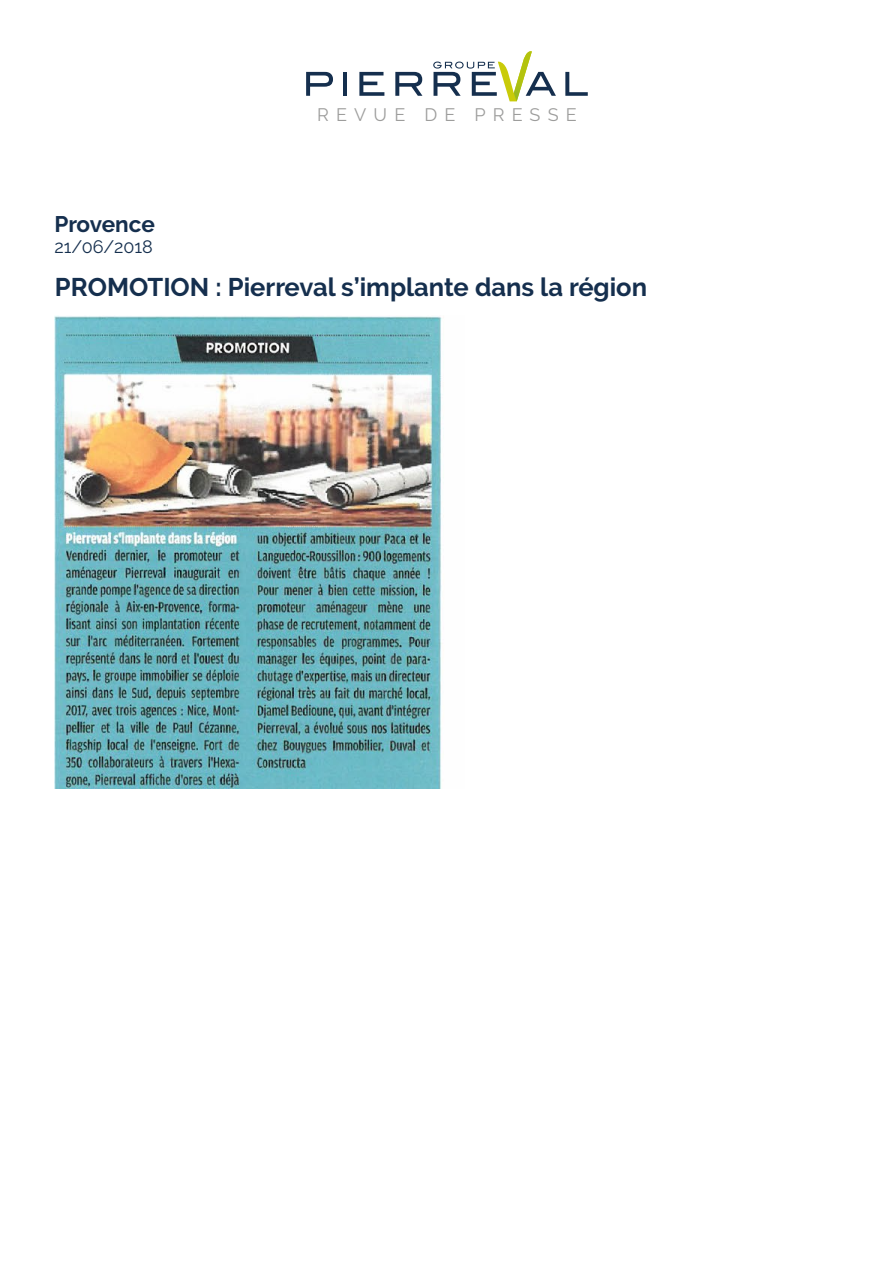
<style>
.page{position:relative;width:893px;height:1263px;background:#fff}
.page>*{position:absolute;margin:0;border:0;box-sizing:border-box;transform-origin:0 0}
.t1{font:700 25.5px "Raleway";color:#152f4e}
.t2{font:700 22.5px "Raleway";letter-spacing:-.005em;color:#152f4e}
.t3{font:18px "Raleway";letter-spacing:.4em;color:#9d9d9c}
.t4{font:18px "Raleway";color:#152f4e}
</style>
<div class="page">
<svg style="left:306px;top:72px;width:27px;height:24px"></svg>
<svg style="left:343px;top:72px;width:3px;height:24px"></svg>
<svg style="left:359px;top:72px;width:25px;height:24px"></svg>
<svg style="left:395px;top:72px;width:27px;height:24px"></svg>
<svg style="left:565px;top:72px;width:23px;height:24px"></svg>
<svg style="left:433px;top:51px;width:123px;height:50px"></svg>
<img style="left:55px;top:315px;width:387px;height:473px">
<p class="t2" style="left:54px;top:211px;width:102px">Provence</p>
<p class="t4" style="left:54px;top:236px;width:100px">21/06/2018</p>
<p class="t3" style="left:317px;top:104px;width:261px">REVUE DE PRESSE</p>
<p class="t1" style="left:55px;top:273px;width:594px">PROMOTION : Pierreval s’implante dans la région</p>
</div>
